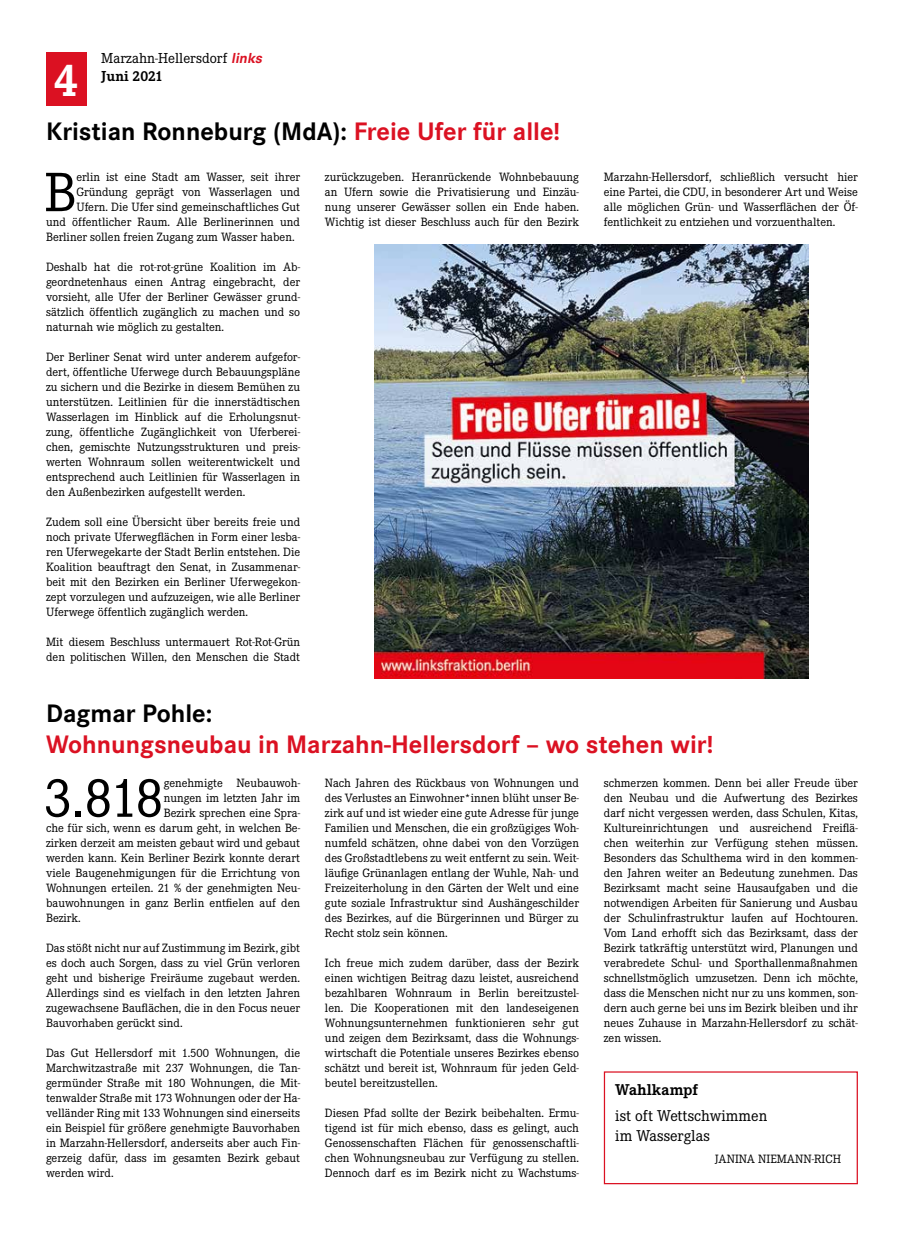
<style>
.page{position:relative;width:904px;height:1241px;background:#fff}
.page>*{position:absolute;margin:0;border:0;box-sizing:border-box;transform-origin:0 0}
.t1{font:57.5px "Corporate E";color:#000}
.t2{font:700 47.5px "Corporate E";color:#fff}
.t3{font:700 26.25px "Corporate S";color:#000}
.t4{font:700 26.25px "Corporate S";color:#db1122}
.t5{font:16.25px/19.5px "Corporate E";color:#000}
.t6{font:700 16.25px "Corporate E";color:#000}
.t7{font:15px/18px "Corporate E";color:#000}
.t8{font:12.5px/15px "Corporate E";color:#000;text-align:justify}
.s1{font-family:"Corporate S";font-weight:700;font-style:italic;color:#db1122}
.s2{font-weight:700}
.s3{color:#db1122}
</style>
<div class="page">
<div style="left:46px;top:52px;width:41px;height:53px;background:#db1122"></div>
<img style="left:374px;top:244px;width:434px;height:434px">
<p class="t7" style="left:101px;top:49px;width:166px">Marzahn-Hellersdorf <span class="s1">links<br></span><span class="s2">Juni 2021</span></p>
<h2 class="t2" style="left:54px;top:53px;width:26px">4</h2>
<h3 class="t3" style="left:46px;top:116px;width:515px">Kristian Ronneburg (MdA): <span class="s3">Freie Ufer für alle!</span></h3>
<h1 class="t1" style="left:44px;top:161px;width:33px">B</h1>
<p class="t8" style="left:76px;top:170px;width:225px">erlin ist eine Stadt am Wasser, seit ihrer</p>
<p class="t8" style="left:76px;top:185px;width:225px">Gründung geprägt von Wasserlagen und</p>
<p class="t8" style="left:76px;top:200px;width:225px">Ufern. Die Ufer sind gemeinschaftliches Gut</p>
<p class="t8" style="left:46px;top:215px;width:255px">und öffentlicher Raum. Alle Berlinerinnen und</p>
<p class="t8" style="left:46px;top:230px;width:250px">Berliner sollen freien Zugang zum Wasser haben.</p>
<p class="t8" style="left:46px;top:260px;width:255px">Deshalb hat die rot-rot-grüne Koalition im Ab&shy;geordnetenhaus einen Antrag eingebracht, der vorsieht, alle Ufer der Berliner Gewässer grund&shy;sätzlich öffentlich zugänglich zu machen und so naturnah wie möglich zu gestalten.</p>
<p class="t8" style="left:46px;top:350px;width:255px">Der Berliner Senat wird unter anderem aufgefor&shy;dert, öffentliche Uferwege durch Bebauungspläne zu sichern und die Bezirke in diesem Bemühen zu unterstützen. Leitlinien für die innerstädtischen Wasserlagen im Hinblick auf die Erholungsnut&shy;zung, öffentliche Zugänglichkeit von Uferberei&shy;chen, gemischte Nutzungsstrukturen und preis&shy;werten Wohnraum sollen weiterentwickelt und entsprechend auch Leitlinien für Wasserlagen in den Außenbezirken aufgestellt werden.</p>
<p class="t8" style="left:46px;top:515px;width:255px">Zudem soll eine Übersicht über bereits freie und noch private Uferwegflächen in Form einer lesba&shy;ren Uferwegekarte der Stadt Berlin entstehen. Die Koalition beauftragt den Senat, in Zusammenar&shy;beit mit den Bezirken ein Berliner Uferwegekon&shy;zept vorzulegen und aufzuzeigen, wie alle Berliner Uferwege öffentlich zugänglich werden.</p>
<p class="t8" style="left:46px;top:635px;width:255px">Mit diesem Beschluss untermauert Rot-Rot-Grün den politischen Willen, den Menschen die Stadt</p>
<p class="t8" style="left:325px;top:170px;width:255px">zurückzugeben. Heranrückende Wohnbebauung an Ufern sowie die Privatisierung und Einzäu&shy;nung unserer Gewässer sollen ein Ende haben.<br>Wichtig ist dieser Beschluss auch für den Bezirk</p>
<p class="t8" style="left:604px;top:170px;width:255px">Marzahn-Hellersdorf, schließlich versucht hier eine Partei, die CDU, in besonderer Art und Weise alle möglichen Grün- und Wasserflächen der Öf&shy;fentlichkeit zu entziehen und vorzuenthalten.</p>
<h3 class="t3" style="left:46px;top:698px;width:168px">Dagmar Pohle:</h3>
<h3 class="t4" style="left:46px;top:729px;width:669px">Wohnungsneubau in Marzahn-Hellersdorf – wo stehen wir!</h3>
<h1 class="t1" style="left:43px;top:766px;width:122px">3.818</h1>
<p class="t8" style="left:164px;top:775px;width:138px">genehmigte Neubauwoh-</p>
<p class="t8" style="left:164px;top:790px;width:138px">nungen im letzten Jahr im</p>
<p class="t8" style="left:164px;top:805px;width:138px">Bezirk sprechen eine Spra-</p>
<p class="t8" style="left:46px;top:820px;width:255px">che für sich, wenn es darum geht, in welchen Be-</p>
<p class="t8" style="left:46px;top:835px;width:255px">zirken derzeit am meisten gebaut wird und gebaut</p>
<p class="t8" style="left:46px;top:850px;width:255px">werden kann. Kein Berliner Bezirk konnte derart</p>
<p class="t8" style="left:46px;top:865px;width:255px">viele Baugenehmigungen für die Errichtung von</p>
<p class="t8" style="left:46px;top:880px;width:255px">Wohnungen erteilen. 21 % der genehmigten Neu-</p>
<p class="t8" style="left:46px;top:895px;width:255px">bauwohnungen in ganz Berlin entfielen auf den</p>
<p class="t8" style="left:46px;top:910px;width:36px">Bezirk.</p>
<p class="t8" style="left:46px;top:940px;width:255px">Das stößt nicht nur auf Zustimmung im Bezirk, gibt es doch auch Sorgen, dass zu viel Grün verloren geht und bisherige Freiräume zugebaut werden.<br>Allerdings sind es vielfach in den letzten Jahren zugewachsene Bauflächen, die in den Focus neuer Bauvorhaben gerückt sind.</p>
<p class="t8" style="left:46px;top:1045px;width:255px">Das Gut Hellersdorf mit 1.500 Wohnungen, die Marchwitzastraße mit 237 Wohnungen, die Tan&shy;germünder Straße mit 180 Wohnungen, die Mit&shy;tenwalder Straße mit 173 Wohnungen oder der Ha&shy;velländer Ring mit 133 Wohnungen sind einerseits ein Beispiel für größere genehmigte Bauvorhaben in Marzahn-Hellersdorf, anderseits aber auch Fin&shy;gerzeig dafür, dass im gesamten Bezirk gebaut werden wird.</p>
<p class="t8" style="left:325px;top:775px;width:255px">Nach Jahren des Rückbaus von Wohnungen und des Verlustes an Einwohner*innen blüht unser Be&shy;zirk auf und ist wieder eine gute Adresse für junge Familien und Menschen, die ein großzügiges Woh&shy;numfeld schätzen, ohne dabei von den Vorzügen des Großstadtlebens zu weit entfernt zu sein. Weit&shy;läufige Grünanlagen entlang der Wuhle, Nah- und Freizeiterholung in den Gärten der Welt und eine gute soziale Infrastruktur sind Aushängeschilder des Bezirkes, auf die Bürgerinnen und Bürger zu Recht stolz sein können.</p>
<p class="t8" style="left:325px;top:955px;width:255px">Ich freue mich zudem darüber, dass der Bezirk einen wichtigen Beitrag dazu leistet, ausreichend bezahlbaren Wohnraum in Berlin bereitzustel&shy;len. Die Kooperationen mit den landeseigenen Wohnungsunternehmen funktionieren sehr gut und zeigen dem Bezirksamt, dass die Wohnungs&shy;wirtschaft die Potentiale unseres Bezirkes ebenso schätzt und bereit ist, Wohnraum für jeden Geld&shy;beutel bereitzustellen.</p>
<p class="t8" style="left:325px;top:1105px;width:255px">Diesen Pfad sollte der Bezirk beibehalten. Ermu&shy;tigend ist für mich ebenso, dass es gelingt, auch Genossenschaften Flächen für genossenschaftli&shy;chen Wohnungsneubau zur Verfügung zu stellen.<br>Dennoch darf es im Bezirk nicht zu Wachstums-</p>
<p class="t8" style="left:604px;top:775px;width:255px">schmerzen kommen. Denn bei aller Freude über den Neubau und die Aufwertung des Bezirkes darf nicht vergessen werden, dass Schulen, Kitas, Kultureinrichtungen und ausreichend Freiflä&shy;chen weiterhin zur Verfügung stehen müssen.<br>Besonders das Schulthema wird in den kommen&shy;den Jahren weiter an Bedeutung zunehmen. Das Bezirksamt macht seine Hausaufgaben und die notwendigen Arbeiten für Sanierung und Ausbau der Schulinfrastruktur laufen auf Hochtouren.<br>Vom Land erhofft sich das Bezirksamt, dass der Bezirk tatkräftig unterstützt wird, Planungen und verabredete Schul- und Sporthallenmaßnahmen schnellstmöglich umzusetzen. Denn ich möchte, dass die Menschen nicht nur zu uns kommen, son&shy;dern auch gerne bei uns im Bezirk bleiben und ihr neues Zuhause in Marzahn-Hellersdorf zu schät&shy;zen wissen.</p>
<h3 class="t6" style="left:615px;top:1080px;width:84px">Wahlkampf</h3>
<h3 class="t5" style="left:615px;top:1106px;width:154px">ist oft Wettschwimmen im Wasserglas</h3>
<p class="t8" style="left:715px;top:1151px;width:128px">JANINA NIEMANN-RICH</p>
</div>
